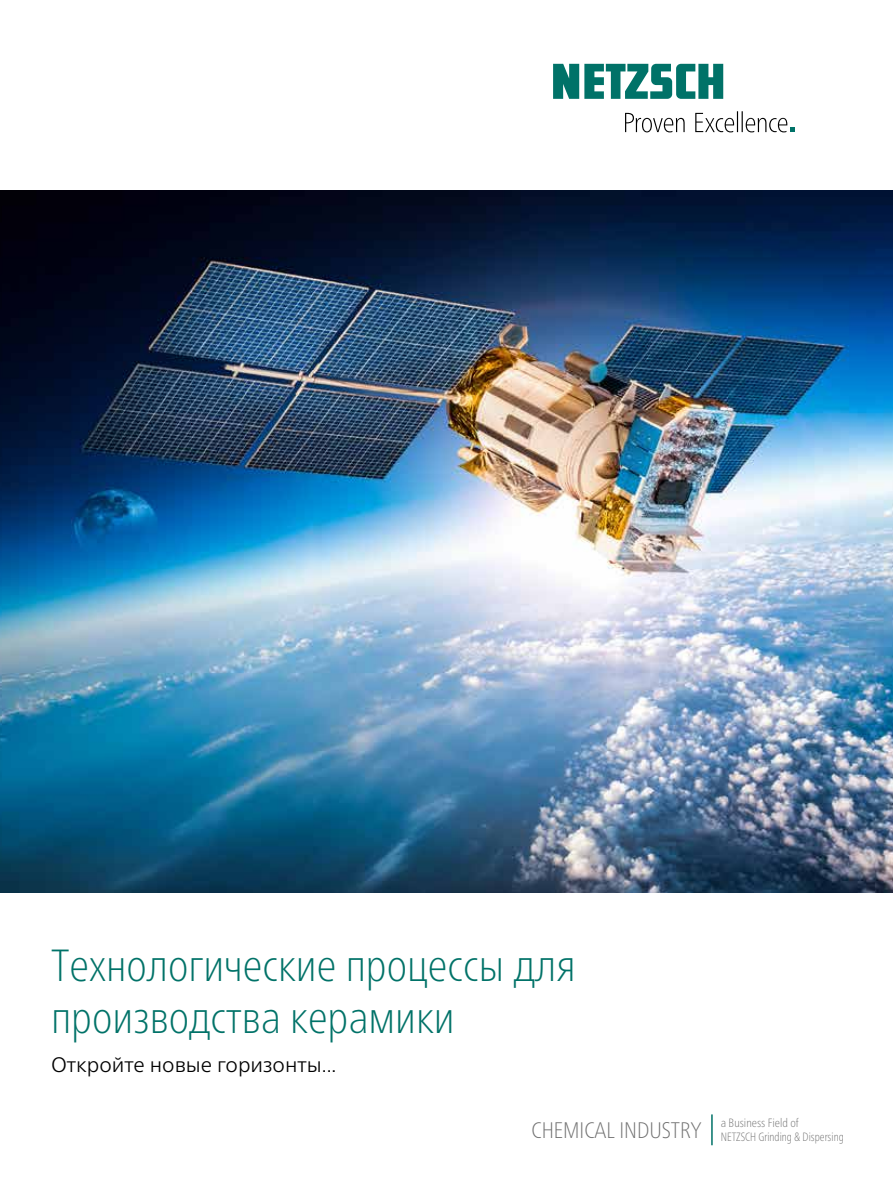
<style>
.page{position:relative;width:893px;height:1191px;background:#fff}
.page>*{position:absolute;margin:0;border:0;box-sizing:border-box;transform-origin:0 0}
.t1{font:100 condensed 45px/52.5px "Frutiger Neue LTW1 G";color:#007268}
.t2{font:100 condensed 22.5px "Frutiger Neue LTW1 G";color:#6e6e6e}
.t3{font:300 21px "Frutiger Neue LTW1 G";color:#000}
.t4{font:100 condensed 12px/14.4px "Frutiger Neue LTW1 G";color:#6e6e6e}
</style>
<div class="page">
<img style="left:0;top:190px;width:893px;height:702px">
<svg style="left:553px;top:64px;width:170px;height:35px"></svg>
<svg style="left:625px;top:111px;width:170px;height:21px"></svg>
<hr style="left:711px;top:1114px;width:2px;height:31px;background:#007268">
<p class="t1" style="left:51px;top:935px;width:526px">Технологические процессы для производства керамики</p>
<p class="t3" style="left:51px;top:1052px;width:287px">Откройте новые горизонты...</p>
<p class="t2" style="left:531px;top:1114px;width:171px">CHEMICAL INDUSTRY</p>
<p class="t4" style="left:721px;top:1114px;width:124px">a Business Field of<br>NETZSCH Grinding &amp; Dispersing</p>
</div>
